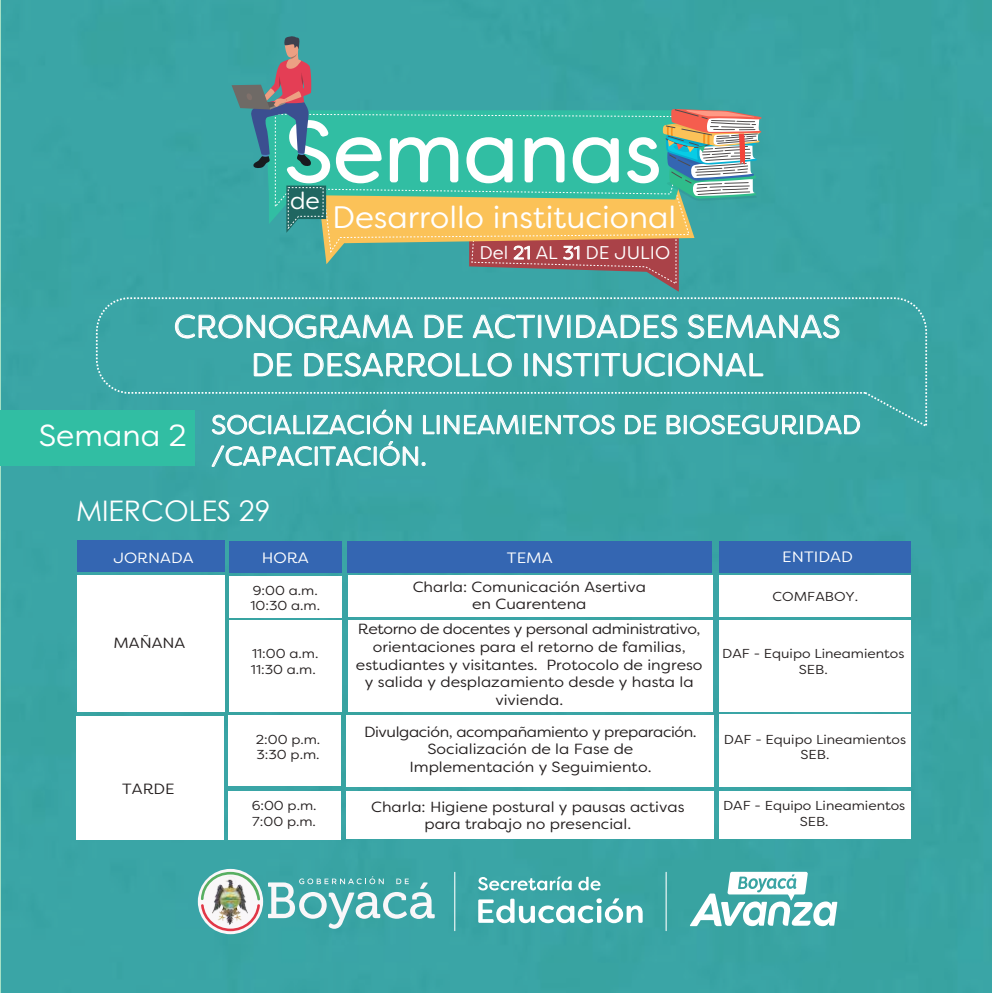
<style>
.page{position:relative;width:993px;height:993px;background:#fff}
.page>*{position:absolute;margin:0;border:0;box-sizing:border-box;transform-origin:0 0}
.t1{font:85.05px "Filson Soft";color:#fff}
.t2{font:31.94px/38.3px "Filson Soft";color:#fff;text-align:center}
.t3{font:30.97px "Filson Soft";color:#fff}
.t4{font:28.35px "Century Gothic";color:#fff}
.t5{font:26.25px/31.5px "Filson Soft";color:#fff}
.t6{font:24.06px "Filson Soft";color:#fff}
.t7{font:18.38px "Filson Soft";color:#fff}
.t8{font:14.96px "Filson Soft";color:#fff;scale:1.08 1}
.t9{font:14.79px "Filson Soft";color:#241f1f;scale:1.08 1}
.t10{font:14.79px "Filson Soft";color:#fff;scale:1.08 1}
.t11{font:14.7px/17.6px "Filson Soft";color:#241f1f;text-align:center;scale:1.08 1}
.t12{font:12.95px/15.6px "Filson Soft";color:#241f1f;scale:1.08 1}
.s1{font-size:30.36px}
</style>
<div class="page">
<div style="left:0;top:0;width:991px;height:992px;background:#3aa4a5"></div>
<svg style="left:231px;top:36px;width:531px;height:255px"></svg>
<svg style="left:95px;top:297px;width:832px;height:132px"></svg>
<svg style="left:175px;top:314px;width:238px;height:24px"></svg>
<svg style="left:424px;top:314px;width:38px;height:24px"></svg>
<svg style="left:472px;top:314px;width:63px;height:24px"></svg>
<div style="left:538px;top:315px;width:3px;height:23px;border:1px solid #fff"></div>
<svg style="left:544px;top:314px;width:19px;height:24px"></svg>
<div style="left:567px;top:315px;width:3px;height:23px;border:1px solid #fff"></div>
<svg style="left:575px;top:314px;width:102px;height:24px"></svg>
<svg style="left:688px;top:314px;width:151px;height:24px"></svg>
<svg style="left:253px;top:353px;width:39px;height:23px"></svg>
<svg style="left:304px;top:352px;width:208px;height:25px"></svg>
<div style="left:524px;top:353px;width:3px;height:23px;border:1px solid #fff"></div>
<svg style="left:533px;top:352px;width:59px;height:25px"></svg>
<div style="left:595px;top:353px;width:3px;height:23px;border:1px solid #fff"></div>
<svg style="left:601px;top:352px;width:64px;height:25px"></svg>
<div style="left:668px;top:353px;width:3px;height:23px;border:1px solid #fff"></div>
<svg style="left:675px;top:352px;width:88px;height:25px"></svg>
<div style="left:0;top:410px;width:194px;height:55px;background:#31bea3"></div>
<div style="left:436px;top:415px;width:3px;height:19px;border:1px solid #fff"></div>
<svg style="left:443px;top:414px;width:76px;height:21px"></svg>
<div style="left:522px;top:415px;width:3px;height:19px;border:1px solid #fff"></div>
<svg style="left:529px;top:414px;width:86px;height:21px"></svg>
<svg style="left:624px;top:414px;width:32px;height:20px"></svg>
<svg style="left:666px;top:414px;width:15px;height:20px"></svg>
<div style="left:683px;top:415px;width:3px;height:19px;border:1px solid #fff"></div>
<svg style="left:689px;top:414px;width:109px;height:21px"></svg>
<div style="left:799px;top:415px;width:3px;height:19px;border:1px solid #fff"></div>
<svg style="left:806px;top:414px;width:54px;height:20px"></svg>
<svg style="left:211px;top:409px;width:224px;height:58px"></svg>
<svg style="left:198px;top:868px;width:65px;height:65px"></svg>
<svg style="left:268px;top:876px;width:166px;height:52px"></svg>
<img style="left:201px;top:871px;width:59px;height:59px">
<svg style="left:690px;top:871px;width:147px;height:54px"></svg>
<hr style="left:665px;top:871px;width:1px;height:59px;background:#fff">
<svg style="left:478px;top:898px;width:164px;height:24px"></svg>
<hr style="left:454px;top:871px;width:1px;height:59px;background:#fff">
<svg style="left:478px;top:876px;width:93px;height:14px"></svg>
<svg style="left:578px;top:876px;width:22px;height:14px"></svg>
<div style="left:719px;top:620px;width:191px;height:91px;background:#fff"></div>
<div style="left:229px;top:540px;width:112px;height:32px;background:#3466b2"></div>
<div style="left:347px;top:540px;width:365px;height:32px;background:#3466b2"></div>
<div style="left:719px;top:540px;width:191px;height:32px;background:#3466b2"></div>
<div style="left:229px;top:576px;width:112px;height:41px;background:#fff"></div>
<div style="left:229px;top:620px;width:112px;height:91px;background:#fff"></div>
<div style="left:228px;top:715px;width:112px;height:70px;background:#fff"></div>
<div style="left:228px;top:790px;width:112px;height:49px;background:#fff"></div>
<div style="left:347px;top:714px;width:366px;height:72px;background:#fff"></div>
<div style="left:346px;top:791px;width:367px;height:48px;background:#fff"></div>
<div style="left:348px;top:620px;width:364px;height:91px;background:#fff"></div>
<div style="left:348px;top:575px;width:364px;height:41px;background:#fff"></div>
<div style="left:719px;top:575px;width:191px;height:41px;background:#fff"></div>
<div style="left:719px;top:791px;width:191px;height:48px;background:#fff"></div>
<div style="left:719px;top:714px;width:191px;height:73px;background:#fff"></div>
<div style="left:77px;top:575px;width:147px;height:136px;background:#fff"></div>
<div style="left:77px;top:540px;width:147px;height:32px;background:#3466b2"></div>
<div style="left:76px;top:715px;width:147px;height:124px;background:#fff"></div>
<h1 class="t1" style="left:284px;top:98px;width:378px">Semanas</h1>
<h3 class="t6" style="left:290px;top:185px;width:31px">de</h3>
<h3 class="t3" style="left:332px;top:197px;width:345px">Desarrollo institucional</h3>
<p class="t7" style="left:479px;top:241px;width:192px">Del 21 AL 31 DE JULIO</p>
<h2 class="t2" style="left:174px;top:307px;width:668px">CRONOGRAMA DE ACTIVIDADES SEMANAS<br>DE DESARROLLO INSTITUCIONAL</h2>
<h3 class="t5" style="left:211px;top:408px;width:651px;text-indent:-172px"><span class="s1">Semana 2</span> SOCIALIZACIÓN LINEAMIENTOS DE BIOSEGURIDAD /CAPACITACIÓN.</h3>
<h3 class="t4" style="left:76px;top:490px;width:196px">MIERCOLES 29</h3>
<p class="t8" style="left:262px;top:548px;width:45px">HORA</p>
<p class="t8" style="left:507px;top:548px;width:44px">TEMA</p>
<p class="t8" style="left:782px;top:547px;width:67px">ENTIDAD</p>
<p class="t12" style="left:250px;top:582px;width:66px">9:00 a.m.<br>10:30 a.m.</p>
<p class="t12" style="left:251px;top:645px;width:64px">11:00 a.m.<br>11:30 a.m.</p>
<p class="t10" style="left:113px;top:548px;width:75px">JORNADA</p>
<p class="t11" style="left:412px;top:577px;width:217px">Charla: Comunicación Asertiva en Cuarentena</p>
<p class="t12" style="left:772px;top:588px;width:81px">COMFABOY.</p>
<p class="t12" style="left:722px;top:645px;width:170px;text-align:center">DAF - Equipo Lineamientos<br>SEB.</p>
<p class="t11" style="left:356px;top:620px;width:322px">Retorno de docentes y personal administrativo, orientaciones para el retorno de familias, estudiantes y visitantes. Protocolo de ingreso y salida y desplazamiento desde y hasta la vivienda.</p>
<p class="t9" style="left:113px;top:633px;width:68px">MAÑANA</p>
<p class="t9" style="left:122px;top:779px;width:50px">TARDE</p>
<p class="t12" style="left:256px;top:731px;width:61px">2:00 p.m.<br>3:30 p.m.</p>
<p class="t12" style="left:251px;top:797px;width:62px">6:00 p.m.<br>7:00 p.m.</p>
<p class="t11" style="left:364px;top:722px;width:309px">Divulgación, acompañamiento y preparación.<br>Socialización de la Fase de<br>Implementación y Seguimiento.</p>
<p class="t11" style="left:371px;top:797px;width:291px">Charla: Higiene postural y pausas activas para trabajo no presencial.</p>
<p class="t12" style="left:723px;top:731px;width:170px;text-align:center">DAF - Equipo Lineamientos<br>SEB.</p>
<p class="t12" style="left:723px;top:797px;width:170px;text-align:center">DAF - Equipo Lineamientos<br>SEB.</p>
</div>
